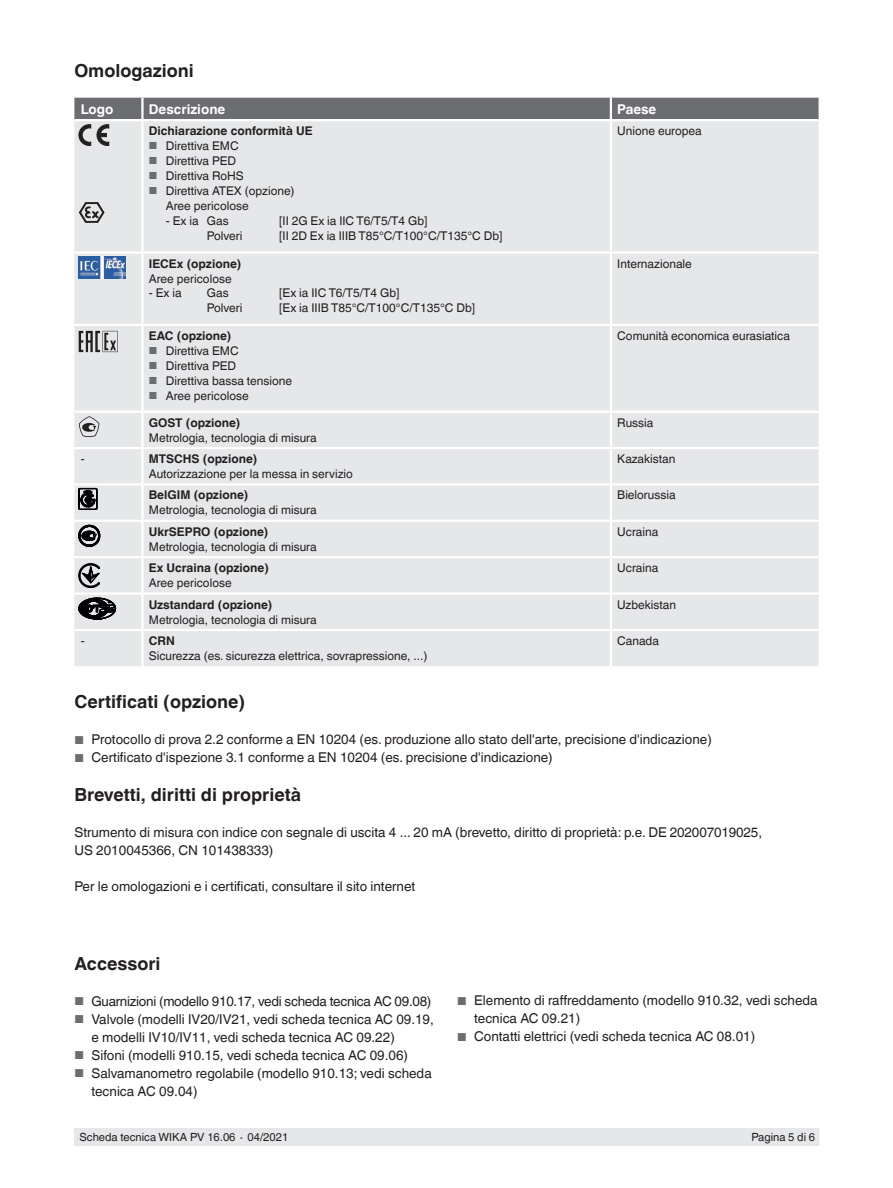
<style>
.page{position:relative;width:893px;height:1188px;background:#fff}
.page>*{position:absolute;margin:0;border:0;box-sizing:border-box;transform-origin:0 0}
.t1{font:700 18px "Helvetica World";color:#231f20}
.t2{font:13.5px/18px "Helvetica World";color:#231f20}
.t3{font:13.5px "Helvetica World";letter-spacing:-.02em;color:#231f20}
.t4{font:700 13.5px "Helvetica World";color:#fff}
.t5{font:12px/15px "Helvetica World";color:#231f20}
.t6{font:700 12px "Helvetica World";color:#231f20}
.t7{font:11.25px "Helvetica World";color:#231f20}
.s1{font-size:10.2px;color:#6c6d70}
.s2{font-size:11.55px;color:#6c6d70}
</style>
<div class="page">
<div style="left:75px;top:1128px;width:744px;height:17px;background:#e6e7e9"></div>
<div style="left:74px;top:145px;width:745px;height:521px;background:#e6e7e9"></div>
<hr style="left:142px;top:324px;width:469px;height:2px;background:#fff">
<hr style="left:142px;top:629px;width:469px;height:2px;background:#fff">
<hr style="left:141px;top:486px;width:3px;height:34px;background:#fff">
<hr style="left:610px;top:486px;width:2px;height:34px;background:#fff">
<hr style="left:142px;top:411px;width:469px;height:2px;background:#fff">
<hr style="left:611px;top:411px;width:208px;height:2px;background:#fff">
<hr style="left:142px;top:520px;width:469px;height:2px;background:#fff">
<hr style="left:141px;top:522px;width:3px;height:34px;background:#fff">
<hr style="left:611px;top:520px;width:208px;height:2px;background:#fff">
<hr style="left:610px;top:522px;width:2px;height:34px;background:#fff">
<hr style="left:74px;top:411px;width:68px;height:2px;background:#fff">
<hr style="left:74px;top:520px;width:68px;height:2px;background:#fff">
<hr style="left:74px;top:483px;width:68px;height:3px;background:#fff">
<hr style="left:142px;top:483px;width:469px;height:3px;background:#fff">
<hr style="left:611px;top:483px;width:208px;height:3px;background:#fff">
<hr style="left:74px;top:556px;width:68px;height:2px;background:#fff">
<hr style="left:142px;top:556px;width:469px;height:2px;background:#fff">
<hr style="left:611px;top:556px;width:208px;height:2px;background:#fff">
<hr style="left:74px;top:251px;width:68px;height:3px;background:#fff">
<hr style="left:74px;top:447px;width:68px;height:2px;background:#fff">
<hr style="left:142px;top:447px;width:469px;height:2px;background:#fff">
<hr style="left:141px;top:449px;width:3px;height:34px;background:#fff">
<hr style="left:611px;top:447px;width:208px;height:2px;background:#fff">
<hr style="left:610px;top:449px;width:2px;height:34px;background:#fff">
<hr style="left:141px;top:595px;width:3px;height:34px;background:#fff">
<hr style="left:610px;top:595px;width:2px;height:34px;background:#fff">
<hr style="left:142px;top:251px;width:469px;height:3px;background:#fff">
<hr style="left:611px;top:251px;width:208px;height:3px;background:#fff">
<hr style="left:611px;top:629px;width:208px;height:2px;background:#fff">
<hr style="left:74px;top:629px;width:68px;height:2px;background:#fff">
<hr style="left:610px;top:121px;width:2px;height:130px;background:#fff">
<hr style="left:610px;top:254px;width:2px;height:70px;background:#fff">
<hr style="left:611px;top:324px;width:208px;height:2px;background:#fff">
<hr style="left:141px;top:121px;width:3px;height:130px;background:#fff">
<hr style="left:141px;top:254px;width:3px;height:70px;background:#fff">
<hr style="left:74px;top:324px;width:68px;height:2px;background:#fff">
<hr style="left:141px;top:558px;width:3px;height:34px;background:#fff">
<hr style="left:610px;top:558px;width:2px;height:34px;background:#fff">
<hr style="left:74px;top:592px;width:68px;height:3px;background:#fff">
<hr style="left:142px;top:592px;width:469px;height:3px;background:#fff">
<hr style="left:611px;top:592px;width:208px;height:3px;background:#fff">
<hr style="left:610px;top:326px;width:2px;height:85px;background:#fff">
<hr style="left:610px;top:413px;width:2px;height:34px;background:#fff">
<hr style="left:610px;top:631px;width:2px;height:35px;background:#fff">
<hr style="left:141px;top:326px;width:3px;height:85px;background:#fff">
<hr style="left:141px;top:413px;width:3px;height:34px;background:#fff">
<hr style="left:141px;top:631px;width:3px;height:35px;background:#fff">
<svg style="left:74px;top:98px;width:745px;height:47px;background:#afb0b2"></svg>
<svg style="left:79px;top:202px;width:26px;height:21px"></svg>
<img style="left:79px;top:257px;width:47px;height:21px">
<svg style="left:79px;top:331px;width:39px;height:21px"></svg>
<svg style="left:79px;top:416px;width:20px;height:21px"></svg>
<svg style="left:79px;top:488px;width:18px;height:22px"></svg>
<svg style="left:79px;top:525px;width:21px;height:21px"></svg>
<svg style="left:79px;top:564px;width:21px;height:24px"></svg>
<svg style="left:79px;top:598px;width:37px;height:21px"></svg>
<h1 class="t1" style="left:74px;top:60px;width:121px">Omologazioni</h1>
<p class="t4" style="left:81px;top:101px;width:34px">Logo</p>
<p class="t4" style="left:149px;top:101px;width:78px">Descrizione</p>
<p class="t4" style="left:617px;top:101px;width:41px">Paese</p>
<p class="t6" style="left:149px;top:124px;width:165px">Dichiarazione conformità UE</p>
<p class="t5" style="left:149px;top:138px;width:91px"><span class="s1">■</span> Direttiva EMC</p>
<p class="t5" style="left:149px;top:153px;width:89px"><span class="s1">■</span> Direttiva PED</p>
<p class="t5" style="left:149px;top:168px;width:97px"><span class="s1">■</span> Direttiva RoHS</p>
<p class="t5" style="left:166px;top:183px;width:130px;text-indent:-17px"><span class="s1">■</span> Direttiva ATEX (opzione)<br>Aree pericolose</p>
<p class="t5" style="left:166px;top:213px;width:64px">- Ex ia Gas</p>
<p class="t5" style="left:279px;top:213px;width:150px">[II 2G Ex ia IIC T6/T5/T4 Gb]</p>
<p class="t5" style="left:207px;top:228px;width:37px">Polveri</p>
<p class="t5" style="left:279px;top:228px;width:225px">[II 2D Ex ia IIIB T85°C/T100°C/T135°C Db]</p>
<p class="t5" style="left:617px;top:123px;width:86px">Unione europea</p>
<p class="t6" style="left:149px;top:256px;width:94px">IECEx (opzione)</p>
<p class="t5" style="left:149px;top:271px;width:84px">Aree pericolose</p>
<p class="t5" style="left:149px;top:285px;width:34px">- Ex ia</p>
<p class="t5" style="left:207px;top:285px;width:23px">Gas</p>
<p class="t5" style="left:279px;top:285px;width:122px">[Ex ia IIC T6/T5/T4 Gb]</p>
<p class="t5" style="left:207px;top:300px;width:37px">Polveri</p>
<p class="t5" style="left:279px;top:300px;width:197px">[Ex ia IIIB T85°C/T100°C/T135°C Db]</p>
<p class="t5" style="left:617px;top:256px;width:76px">Internazionale</p>
<p class="t6" style="left:149px;top:329px;width:84px">EAC (opzione)</p>
<p class="t5" style="left:149px;top:343px;width:91px"><span class="s1">■</span> Direttiva EMC</p>
<p class="t5" style="left:149px;top:358px;width:89px"><span class="s1">■</span> Direttiva PED</p>
<p class="t5" style="left:149px;top:373px;width:145px"><span class="s1">■</span> Direttiva bassa tensione</p>
<p class="t5" style="left:149px;top:388px;width:101px"><span class="s1">■</span> Aree pericolose</p>
<p class="t5" style="left:617px;top:328px;width:174px">Comunità economica eurasiatica</p>
<p class="t6" style="left:149px;top:416px;width:93px">GOST (opzione)</p>
<p class="t5" style="left:149px;top:430px;width:169px">Metrologia, tecnologia di misura</p>
<p class="t5" style="left:617px;top:415px;width:38px">Russia</p>
<p class="t5" style="left:81px;top:451px;width:5px">-</p>
<p class="t6" style="left:149px;top:452px;width:110px">MTSCHS (opzione)</p>
<p class="t5" style="left:149px;top:466px;width:206px">Autorizzazione per la messa in servizio</p>
<p class="t5" style="left:617px;top:451px;width:60px">Kazakistan</p>
<p class="t6" style="left:149px;top:488px;width:101px">BelGIM (opzione)</p>
<p class="t5" style="left:149px;top:503px;width:169px">Metrologia, tecnologia di misura</p>
<p class="t5" style="left:617px;top:488px;width:60px">Bielorussia</p>
<p class="t6" style="left:149px;top:525px;width:121px">UkrSEPRO (opzione)</p>
<p class="t5" style="left:149px;top:539px;width:169px">Metrologia, tecnologia di misura</p>
<p class="t5" style="left:617px;top:524px;width:42px">Ucraina</p>
<p class="t6" style="left:149px;top:561px;width:122px">Ex Ucraina (opzione)</p>
<p class="t5" style="left:149px;top:576px;width:84px">Aree pericolose</p>
<p class="t5" style="left:617px;top:561px;width:42px">Ucraina</p>
<p class="t6" style="left:149px;top:597px;width:125px">Uzstandard (opzione)</p>
<p class="t5" style="left:149px;top:612px;width:169px">Metrologia, tecnologia di misura</p>
<p class="t5" style="left:617px;top:597px;width:60px">Uzbekistan</p>
<p class="t5" style="left:81px;top:633px;width:5px">-</p>
<p class="t6" style="left:149px;top:634px;width:27px">CRN</p>
<p class="t5" style="left:149px;top:648px;width:280px">Sicurezza (es. sicurezza elettrica, sovrapressione, ...)</p>
<p class="t5" style="left:617px;top:633px;width:43px">Canada</p>
<h1 class="t1" style="left:74px;top:692px;width:172px">Certificati (opzione)</h1>
<p class="t2" style="left:74px;top:731px;width:639px"><span class="s2">■</span> Protocollo di prova 2.2 conforme a EN 10204 (es. produzione allo stato dell'arte, precisione d'indicazione)</p>
<p class="t2" style="left:74px;top:749px;width:480px"><span class="s2">■</span> Certificato d'ispezione 3.1 conforme a EN 10204 (es. precisione d'indicazione)</p>
<h1 class="t1" style="left:74px;top:785px;width:228px">Brevetti, diritti di proprietà</h1>
<p class="t2" style="left:74px;top:824px;width:689px">Strumento di misura con indice con segnale di uscita 4 ... 20 mA (brevetto, diritto di proprietà: p.e. DE 202007019025,<br>US 2010045366, CN 101438333)</p>
<p class="t2" style="left:74px;top:878px;width:342px">Per le omologazioni e i certificati, consultare il sito internet</p>
<h1 class="t1" style="left:74px;top:953px;width:88px">Accessori</h1>
<p class="t3" style="left:74px;top:993px;width:359px"><span class="s2">■</span> Guarnizioni (modello 910.17, vedi scheda tecnica AC 09.08)</p>
<p class="t2" style="left:91px;top:1010px;width:344px;text-indent:-17px"><span class="s2">■</span> Valvole (modelli IV20/IV21, vedi scheda tecnica AC 09.19, e modelli IV10/IV11, vedi scheda tecnica AC 09.22)</p>
<p class="t2" style="left:74px;top:1046px;width:335px"><span class="s2">■</span> Sifoni (modelli 910.15, vedi scheda tecnica AC 09.06)</p>
<p class="t2" style="left:91px;top:1064px;width:342px;text-indent:-17px"><span class="s2">■</span> Salvamanometro regolabile (modello 910.13; vedi scheda tecnica AC 09.04)</p>
<p class="t2" style="left:474px;top:992px;width:345px;text-indent:-17px"><span class="s2">■</span> Elemento di raffreddamento (modello 910.32, vedi scheda tecnica AC 09.21)</p>
<p class="t2" style="left:457px;top:1028px;width:300px"><span class="s2">■</span> Contatti elettrici (vedi scheda tecnica AC 08.01)</p>
<p class="t7" style="left:80px;top:1131px;width:210px">Scheda tecnica WIKA PV 16.06 ∙ 04/2021</p>
<p class="t7" style="left:751px;top:1131px;width:65px">Pagina 5 di 6</p>
</div>
